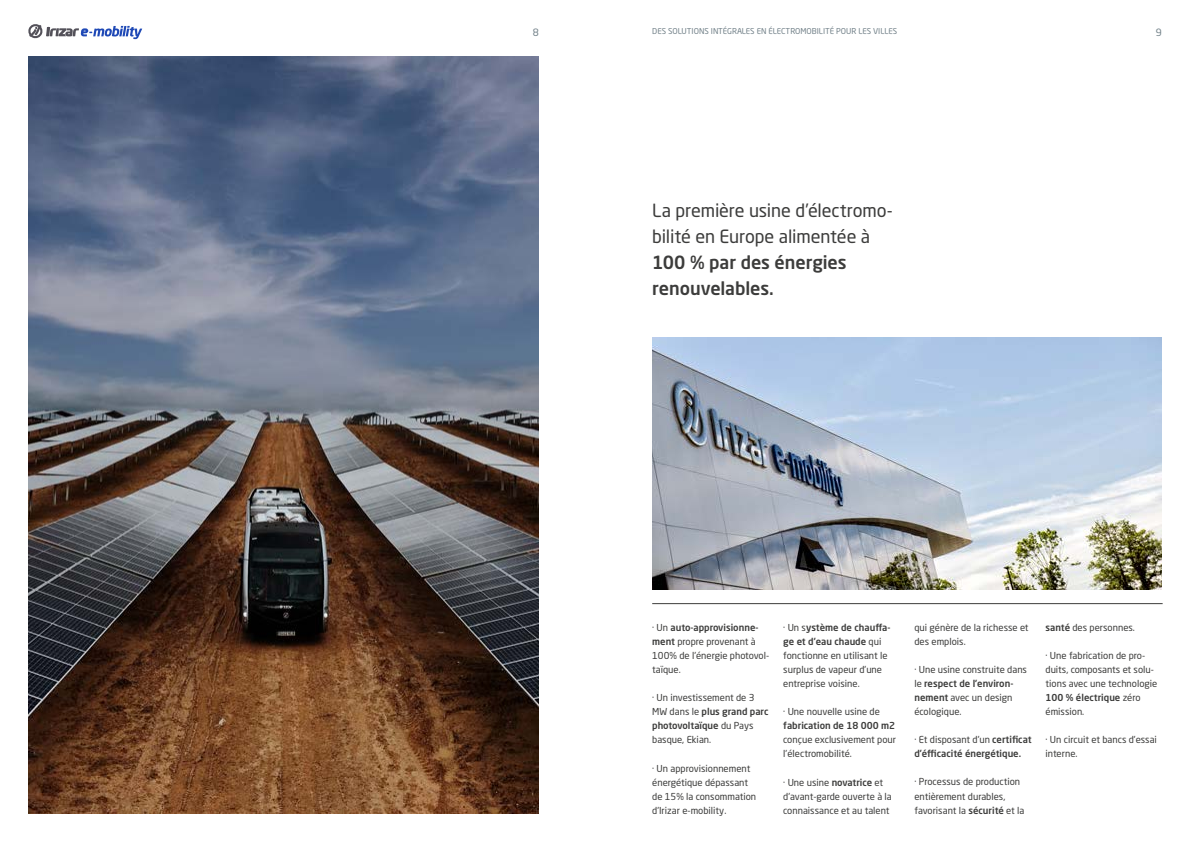
<style>
.page{position:relative;width:1191px;height:842px;background:#fff}
.page>*{position:absolute;margin:0;border:0;box-sizing:border-box;transform-origin:0 0}
.t1{font:18px/26px "Neo Sans Pro";letter-spacing:-.01em;color:#3c3c3b}
.t2{font:500 18px/26px "Neo Sans Pro";letter-spacing:-.005em;color:#3c3c3b}
.t3{font:10px "Neo Sans Pro";color:#728189}
.t4{font:9.5px/14px "Neo Sans Pro";color:#3c3c3b}
.t5{font:500 9.5px/14px "Neo Sans Pro";color:#3c3c3b}
.t6{font:8px "Neo Sans Pro";color:#728189}
.s1{font-weight:500}
.s2{font-weight:400}
</style>
<div class="page">
<svg style="left:28px;top:24px;width:114px;height:15px"></svg>
<img style="left:28px;top:57px;width:511px;height:756px">
<img style="left:652px;top:337px;width:509px;height:252px">
<hr style="left:652px;top:603px;width:510px;height:1px;background:#3c3c3b">
<p class="t3" style="left:533px;top:26px;width:8px">8</p>
<p class="t6" style="left:652px;top:27px;width:246px">DES SOLUTIONS INTÉGRALES EN ÉLECTROMOBILITÉ POUR LES VILLES</p>
<p class="t3" style="left:1155px;top:26px;width:8px">9</p>
<h1 class="t1" style="left:652px;top:197px;width:242px">La première usine d’électromo&shy;bilité en Europe alimentée à</h1>
<h1 class="t2" style="left:652px;top:249px;width:196px">100 % par des énergies renouvelables.</h1>
<p class="t4" style="left:652px;top:621px;width:118px">· Un <span class="s1">auto-approvisionne&shy;ment</span> propre provenant à<br>100% de l’énergie photovol&shy;taïque.</p>
<p class="t4" style="left:652px;top:691px;width:118px">· Un investissement de 3<br>MW dans le <span class="s1">plus grand parc photovoltaïque</span> du Pays basque, Ekian.</p>
<p class="t4" style="left:652px;top:761px;width:105px">· Un approvisionnement énergétique dépassant de 15% la consommation d’Irizar e-mobility.</p>
<p class="t4" style="left:783px;top:621px;width:109px">· Un s<span class="s1">ystème de chauffa&shy;ge et d’eau chaude</span> qui fonctionne en utilisant le surplus de vapeur d’une entreprise voisine.</p>
<p class="t4" style="left:783px;top:705px;width:98px">· Une nouvelle usine de</p>
<p class="t5" style="left:783px;top:719px;width:113px">fabrication de 18 000 m2</p>
<p class="t4" style="left:783px;top:733px;width:114px">conçue exclusivement pour l’électromobilité.</p>
<p class="t4" style="left:783px;top:775px;width:110px">· Une usine <span class="s1">novatrice</span> et d’avant-garde ouverte à la connaissance et au talent</p>
<p class="t4" style="left:914px;top:621px;width:116px">qui génère de la richesse et des emplois.</p>
<p class="t4" style="left:914px;top:663px;width:114px">· Une usine construite dans le <span class="s1">respect de l’environ&shy;nement</span> avec un design écologique.</p>
<p class="t5" style="left:914px;top:733px;width:119px"><span class="s2">· Et disposant d’un</span> certificat d’éfficacité énergétique.</p>
<p class="t4" style="left:914px;top:775px;width:111px">· Processus de production entièrement durables, favorisant la <span class="s1">sécurité</span> et la</p>
<p class="t4" style="left:1045px;top:621px;width:91px"><span class="s1">santé</span> des personnes.</p>
<p class="t4" style="left:1045px;top:649px;width:113px">· Une fabrication de pro&shy;duits, composants et solu&shy;tions avec une technologie<br><span class="s1">100 % électrique</span> zéro émission.</p>
<p class="t4" style="left:1045px;top:733px;width:113px">· Un circuit et bancs d’essai interne.</p>
</div>
